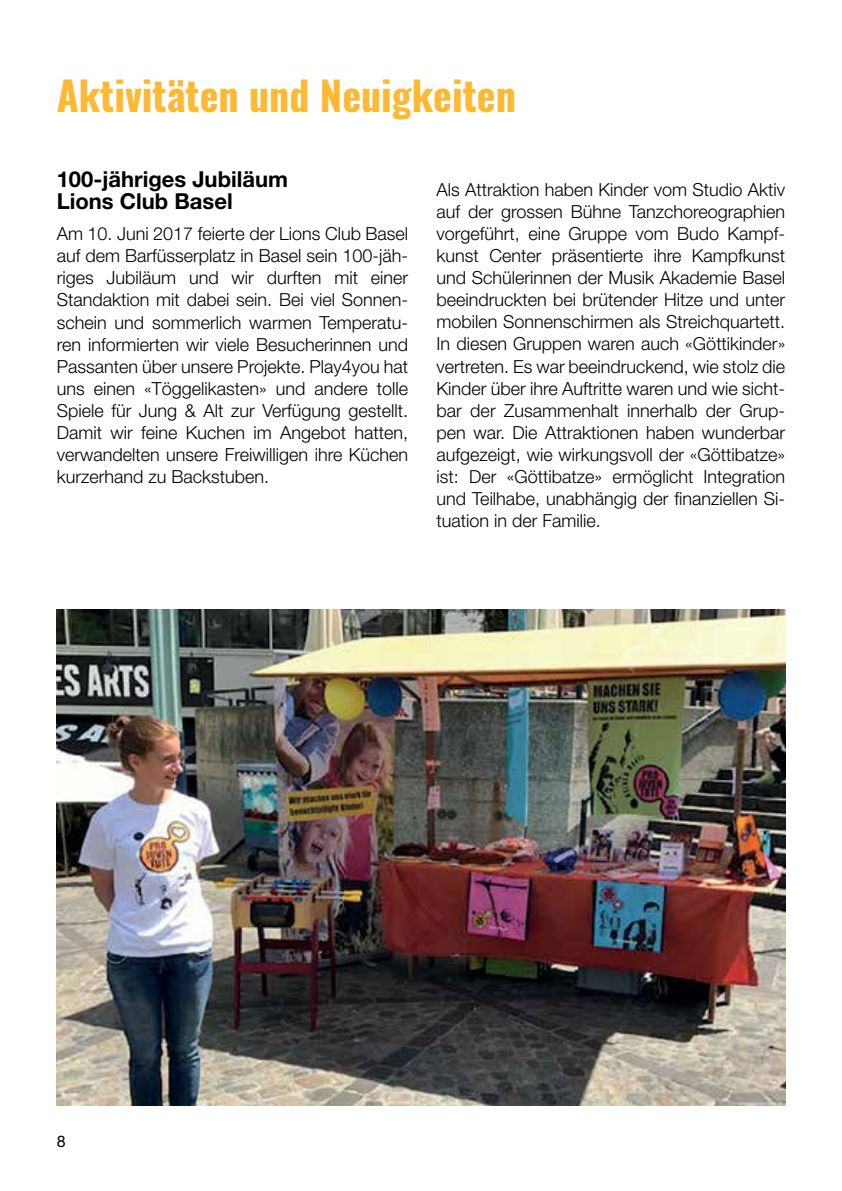
<style>
.page{position:relative;width:842px;height:1191px;background:#fff}
.page>*{position:absolute;margin:0;border:0;box-sizing:border-box;transform-origin:0 0}
.t1{font:700 40px "Oswald";color:#fdb933}
.t2{font:700 22px/22px "Helvetica Neue";color:#000}
.t3{font:300 18px/22px "Helvetica Neue";color:#000;text-align:justify}
.t4{font:16px "Helvetica Neue";color:#000}
</style>
<div class="page">
<img style="left:57px;top:610px;width:728px;height:496px">
<h1 class="t1" style="left:57px;top:68px;width:461px">Aktivitäten und Neuigkeiten</h1>
<p class="t2" style="left:57px;top:168px;width:233px">100-jähriges Jubiläum<br>Lions Club Basel</p>
<p class="t3" style="left:57px;top:223px;width:353px">Am 10. Juni 2017 feierte der Lions Club Basel auf dem Barfüsserplatz in Basel sein 100-jäh&shy;riges Jubiläum und wir durften mit einer Standaktion mit dabei sein. Bei viel Sonnen&shy;schein und sommerlich warmen Temperatu&shy;ren informierten wir viele Besucherinnen und Passanten über unsere Projekte. Play4you hat uns einen «Töggelikasten» und andere tolle Spiele für Jung &amp; Alt zur Verfügung gestellt.<br>Damit wir feine Kuchen im Angebot hatten, verwandelten unsere Freiwilligen ihre Küchen kurzerhand zu Backstuben.</p>
<p class="t3" style="left:437px;top:179px;width:350px">Als Attraktion haben Kinder vom Studio Aktiv auf der grossen Bühne Tanzchoreographien vorgeführt, eine Gruppe vom Budo Kampf&shy;kunst Center präsentierte ihre Kampfkunst und Schülerinnen der Musik Akademie Basel beeindruckten bei brütender Hitze und unter mobilen Sonnenschirmen als Streichquartett.<br>In diesen Gruppen waren auch «Göttikinder» vertreten. Es war beeindruckend, wie stolz die Kinder über ihre Auftritte waren und wie sicht&shy;bar der Zusammenhalt innerhalb der Grup&shy;pen war. Die Attraktionen haben wunderbar aufgezeigt, wie wirkungsvoll der «Göttibatze» ist: Der «Göttibatze» ermöglicht Integration und Teilhabe, unabhängig der finanziellen Si&shy;tuation in der Familie.</p>
<p class="t4" style="left:57px;top:1131px;width:10px">8</p>
</div>
